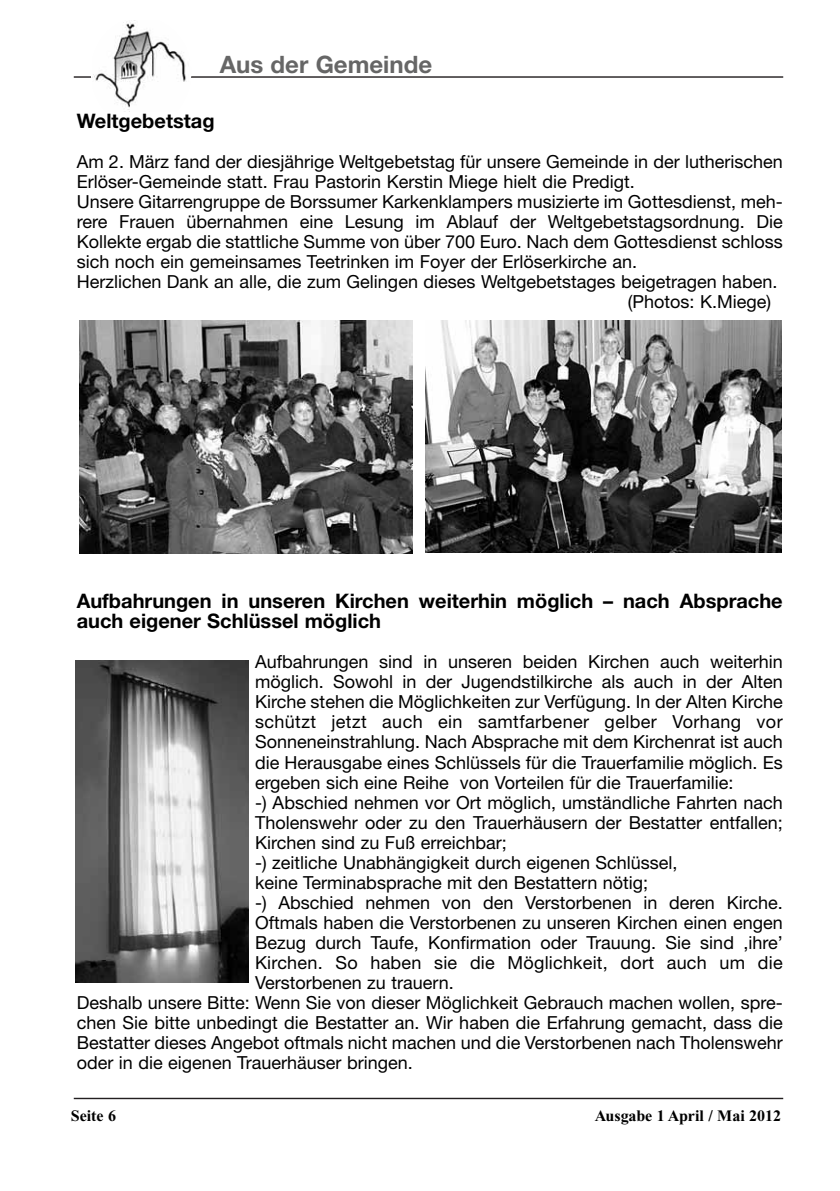
<style>
.page{position:relative;width:840px;height:1191px;background:#fff}
.page>*{position:absolute;margin:0;border:0;box-sizing:border-box;transform-origin:0 0}
.t1{font:700 24px "Helvetica Neue";color:#666}
.t2{font:700 20px/20px "Helvetica Neue";color:#000}
.t3{font:18px "Helvetica Neue";color:#000}
.t4{font:18px "Helvetica Neue";letter-spacing:.02em;color:#000}
.t5{font:700 16px "Times New Roman";color:#000}
</style>
<div class="page">
<hr style="left:74px;top:1097px;width:708px;height:2px;background:#231f20">
<hr style="left:74px;top:76px;width:708px;height:2px;background:#231f20">
<div style="left:91px;top:17px;width:100px;height:111px;background:#fff;border-radius:50%"></div>
<img style="left:92px;top:22px;width:94px;height:90px">
<img style="left:425px;top:321px;width:355px;height:231px">
<img style="left:79px;top:320px;width:333px;height:233px">
<img style="left:76px;top:660px;width:173px;height:323px">
<h1 class="t1" style="left:219px;top:56px;width:214px">Aus der Gemeinde</h1>
<p class="t2" style="left:77px;top:113px;width:139px">Weltgebetstag</p>
<p class="t3" style="left:77px;top:155px;width:707px">Am 2. März fand der diesjährige Weltgebetstag für unsere Gemeinde in der lutherischen</p>
<p class="t3" style="left:77px;top:175px;width:559px">Erlöser-Gemeinde statt. Frau Pastorin Kerstin Miege hielt die Predigt.</p>
<p class="t3" style="left:77px;top:195px;width:707px">Unsere Gitarrengruppe de Borssumer Karkenklampers musizierte im Gottesdienst, meh-</p>
<p class="t3" style="left:77px;top:215px;width:707px">rere Frauen übernahmen eine Lesung im Ablauf der Weltgebetstagsordnung. Die</p>
<p class="t3" style="left:77px;top:235px;width:707px">Kollekte ergab die stattliche Summe von über 700 Euro. Nach dem Gottesdienst schloss</p>
<p class="t3" style="left:77px;top:255px;width:561px">sich noch ein gemeinsames Teetrinken im Foyer der Erlöserkirche an.</p>
<p class="t3" style="left:77px;top:275px;width:701px">Herzlichen Dank an alle, die zum Gelingen dieses Weltgebetstages beigetragen haben.</p>
<p class="t3" style="left:627px;top:295px;width:145px">(Photos: K.Miege)</p>
<p class="t2" style="left:77px;top:593px;width:707px">Aufbahrungen in unseren Kirchen weiterhin möglich – nach Absprache auch eigener Schlüssel möglich</p>
<p class="t3" style="left:255px;top:655px;width:529px">Aufbahrungen sind in unseren beiden Kirchen auch weiterhin</p>
<p class="t3" style="left:255px;top:675px;width:529px">möglich. Sowohl in der Jugendstilkirche als auch in der Alten</p>
<p class="t3" style="left:255px;top:695px;width:529px">Kirche stehen die Möglichkeiten zur Verfügung. In der Alten Kirche</p>
<p class="t4" style="left:255px;top:715px;width:529px">schützt jetzt auch ein samtfarbener gelber Vorhang vor</p>
<p class="t3" style="left:255px;top:735px;width:529px">Sonneneinstrahlung. Nach Absprache mit dem Kirchenrat ist auch</p>
<p class="t3" style="left:255px;top:755px;width:529px">die Herausgabe eines Schlüssels für die Trauerfamilie möglich. Es</p>
<p class="t3" style="left:255px;top:775px;width:479px">ergeben sich eine Reihe von Vorteilen für die Trauerfamilie:</p>
<p class="t3" style="left:255px;top:795px;width:529px">-) Abschied nehmen vor Ort möglich, umständliche Fahrten nach</p>
<p class="t3" style="left:255px;top:815px;width:529px">Tholenswehr oder zu den Trauerhäusern der Bestatter entfallen;</p>
<p class="t3" style="left:255px;top:835px;width:253px">Kirchen sind zu Fuß erreichbar;</p>
<p class="t3" style="left:255px;top:855px;width:424px">-) zeitliche Unabhängigkeit durch eigenen Schlüssel,</p>
<p class="t3" style="left:255px;top:875px;width:394px">keine Terminabsprache mit den Bestattern nötig;</p>
<p class="t3" style="left:255px;top:895px;width:529px">-) Abschied nehmen von den Verstorbenen in deren Kirche.</p>
<p class="t3" style="left:255px;top:915px;width:529px">Oftmals haben die Verstorbenen zu unseren Kirchen einen engen</p>
<p class="t3" style="left:255px;top:935px;width:529px">Bezug durch Taufe, Konfirmation oder Trauung. Sie sind ‚ihre’</p>
<p class="t3" style="left:255px;top:955px;width:529px">Kirchen. So haben sie die Möglichkeit, dort auch um die</p>
<p class="t3" style="left:255px;top:975px;width:200px">Verstorbenen zu trauern.</p>
<p class="t3" style="left:77px;top:995px;width:707px">Deshalb unsere Bitte: Wenn Sie von dieser Möglichkeit Gebrauch machen wollen, spre-</p>
<p class="t3" style="left:77px;top:1015px;width:707px">chen Sie bitte unbedingt die Bestatter an. Wir haben die Erfahrung gemacht, dass die</p>
<p class="t3" style="left:77px;top:1035px;width:707px">Bestatter dieses Angebot oftmals nicht machen und die Verstorbenen nach Tholenswehr</p>
<p class="t3" style="left:77px;top:1055px;width:337px">oder in die eigenen Trauerhäuser bringen.</p>
<p class="t5" style="left:71px;top:1110px;width:47px">Seite 6</p>
<p class="t5" style="left:594px;top:1110px;width:188px">Ausgabe 1 April / Mai 2012</p>
</div>
